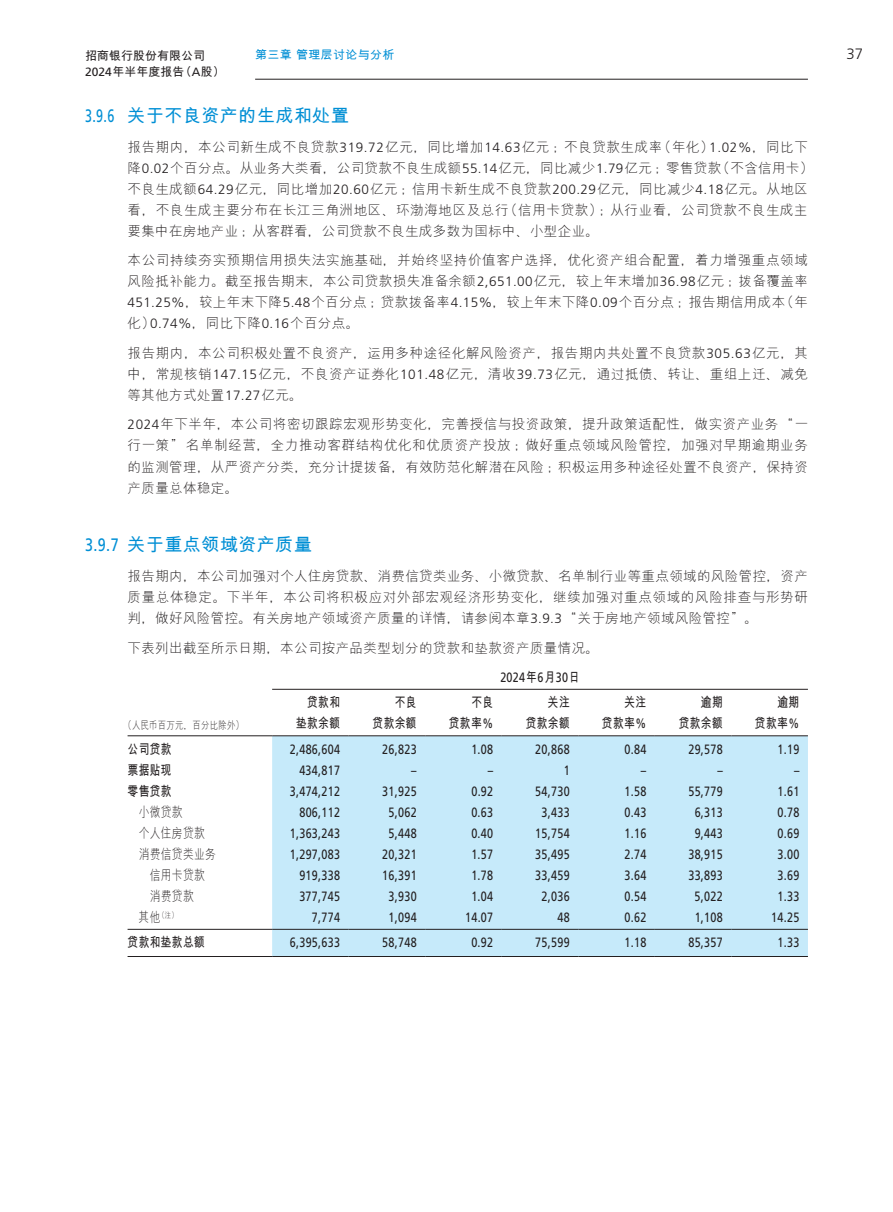
<style>
.page{position:relative;width:893px;height:1212px;background:#fff}
.page>*{position:absolute;margin:0;border:0;box-sizing:border-box;transform-origin:0 0}
.t1{font:700 18px "M Hei PRC";letter-spacing:.03em;color:#008fd5}
.t2{font:300 15px "Frutiger LT Std";color:#231f20}
.t3{font:300 13.5px/21px "M Hei PRC";letter-spacing:.03em;color:#231f20;text-align:justify}
.t4{font:13.5px "Frutiger LT Std";letter-spacing:.03em;color:#231f20;scale:.8 1}
.t5{font:700 13.5px/21px "M Hei PRC";letter-spacing:.03em;color:#231f20;text-align:right;scale:.8 1}
.t6{font:300 13.5px "M Hei PRC";letter-spacing:.03em;color:#231f20;scale:.8 1}
.t7{font:700 12px/16.5px "M Hei PRC";color:#231f20}
.t8{font:700 12px "M Hei PRC";letter-spacing:.03em;color:#008fd5}
.t9{font:300 10.5px "M Hei PRC";letter-spacing:.03em;color:#231f20;scale:.8 1}
.t10{font:300 7.8px "M Hei PRC";color:#231f20;scale:.8 1}
.s1{font-family:"Frutiger LT Std";font-weight:400}
.s2{font-family:"Frutiger LT Std"}
.s3{font-family:"M Hei PRC";font-weight:700}
.s4{font-size:13.5px}
</style>
<div class="page">
<hr style="left:255px;top:79px;width:553px;height:1px;background:#231f20">
<div style="left:272px;top:736px;width:536px;height:220px;background:#c6eafa"></div>
<hr style="left:272px;top:689px;width:536px;height:1px;background:#231f20">
<hr style="left:128px;top:735px;width:144px;height:1px;background:#231f20">
<hr style="left:272px;top:735px;width:77px;height:1px;background:#231f20">
<hr style="left:349px;top:735px;width:76px;height:1px;background:#231f20">
<hr style="left:425px;top:735px;width:77px;height:1px;background:#231f20">
<hr style="left:502px;top:735px;width:76px;height:1px;background:#231f20">
<hr style="left:578px;top:735px;width:77px;height:1px;background:#231f20">
<hr style="left:655px;top:735px;width:76px;height:1px;background:#231f20">
<hr style="left:731px;top:735px;width:77px;height:1px;background:#231f20">
<hr style="left:128px;top:929px;width:144px;height:1px;background:#231f20">
<hr style="left:272px;top:929px;width:77px;height:1px;background:#231f20">
<hr style="left:349px;top:929px;width:76px;height:1px;background:#231f20">
<hr style="left:425px;top:929px;width:77px;height:1px;background:#231f20">
<hr style="left:502px;top:929px;width:76px;height:1px;background:#231f20">
<hr style="left:578px;top:929px;width:77px;height:1px;background:#231f20">
<hr style="left:655px;top:929px;width:76px;height:1px;background:#231f20">
<hr style="left:731px;top:929px;width:77px;height:1px;background:#231f20">
<hr style="left:128px;top:956px;width:144px;height:1px;background:#231f20">
<hr style="left:272px;top:956px;width:77px;height:1px;background:#231f20">
<hr style="left:349px;top:956px;width:76px;height:1px;background:#231f20">
<hr style="left:425px;top:956px;width:77px;height:1px;background:#231f20">
<hr style="left:502px;top:956px;width:76px;height:1px;background:#231f20">
<hr style="left:578px;top:956px;width:77px;height:1px;background:#231f20">
<hr style="left:655px;top:956px;width:76px;height:1px;background:#231f20">
<hr style="left:731px;top:956px;width:77px;height:1px;background:#231f20">
<p class="t7" style="left:85px;top:47px;width:141px">招商银行股份有限公司<br><span class="s1">2024</span>年半年度报告（<span class="s1">A</span>股）</p>
<p class="t8" style="left:255px;top:49px;width:141px">第三章管理层讨论与分析</p>
<p class="t2" style="left:846px;top:46px;width:18px">37</p>
<h1 class="t1" style="left:85px;top:107px;width:266px"><span class="s1">3.9.6</span> 关于不良资产的生成和处置</h1>
<p class="t3" style="left:128px;top:136px;width:687px;text-align:left">报告期内，本公司新生成不良贷款<span class="s2">319.72</span>亿元，同比增加<span class="s2">14.63</span>亿元；不良贷款生成率（年化）<span class="s2">1.02%</span>，同比下降<span class="s2">0.02</span>个百分点。从业务大类看，公司贷款不良生成额<span class="s2">55.14</span>亿元，同比减少<span class="s2">1.79</span>亿元；零售贷款（不含信用卡）不良生成额<span class="s2">64.29</span>亿元，同比增加<span class="s2">20.60</span>亿元；信用卡新生成不良贷款<span class="s2">200.29</span>亿元，同比减少<span class="s2">4.18</span>亿元。从地区看，不良生成主要分布在长江三角洲地区、环渤海地区及总行（信用卡贷款）；从行业看，公司贷款不良生成主要集中在房地产业；从客群看，公司贷款不良生成多数为国标中、小型企业。</p>
<p class="t3" style="left:128px;top:250px;width:682px">本公司持续夯实预期信用损失法实施基础，并始终坚持价值客户选择，优化资产组合配置，着力增强重点领域风险抵补能力。截至报告期末，本公司贷款损失准备余额<span class="s2">2,651.00</span>亿元，较上年末增加<span class="s2">36.98</span>亿元；拨备覆盖率<span class="s2">451.25%</span>，较上年末下降<span class="s2">5.48</span>个百分点；贷款拨备率<span class="s2">4.15%</span>，较上年末下降<span class="s2">0.09</span>个百分点；报告期信用成本（年化）<span class="s2">0.74%</span>，同比下降<span class="s2">0.16</span>个百分点。</p>
<p class="t3" style="left:128px;top:342px;width:682px">报告期内，本公司积极处置不良资产，运用多种途径化解风险资产，报告期内共处置不良贷款<span class="s2">305.63</span>亿元，其中，常规核销<span class="s2">147.15</span>亿元，不良资产证券化<span class="s2">101.48</span>亿元，清收<span class="s2">39.73</span>亿元，通过抵债、转让、重组上迁、减免等其他方式处置<span class="s2">17.27</span>亿元。</p>
<p class="t3" style="left:128px;top:414px;width:682px"><span class="s2">2024</span>年下半年，本公司将密切跟踪宏观形势变化，完善授信与投资政策，提升政策适配性，做实资产业务“一行一策” 名单制经营，全力推动客群结构优化和优质资产投放；做好重点领域风险管控，加强对早期逾期业务的监测管理，从严资产分类，充分计提拨备，有效防范化解潜在风险；积极运用多种途径处置不良资产，保持资产质量总体稳定。</p>
<h1 class="t1" style="left:85px;top:536px;width:229px"><span class="s1">3.9.7</span> 关于重点领域资产质量</h1>
<p class="t3" style="left:128px;top:565px;width:682px">报告期内，本公司加强对个人住房贷款、消费信贷类业务、小微贷款、名单制行业等重点领域的风险管控，资产质量总体稳定。下半年，本公司将积极应对外部宏观经济形势变化，继续加强对重点领域的风险排查与形势研判，做好风险管控。有关房地产领域资产质量的详情，请参阅本章<span class="s2">3.9.3</span>“关于房地产领域风险管控”。</p>
<p class="t3" style="left:128px;top:637px;width:473px">下表列出截至所示日期，本公司按产品类型划分的贷款和垫款资产质量情况。</p>
<p class="t4" style="left:500px;top:669px;width:101px">2024<span class="s3">年</span>6<span class="s3">月</span>30<span class="s3">日</span></p>
<p class="t9" style="left:123px;top:720px;width:152px">（人民币百万元，百分比除外）</p>
<p class="t5" style="left:296px;top:692px;width:57px">贷款和垫款余额</p>
<p class="t5" style="left:373px;top:692px;width:57px">不良<br>贷款余额</p>
<p class="t5" style="left:449px;top:692px;width:57px">不良<br>贷款率<span class="s1">%</span></p>
<p class="t5" style="left:526px;top:692px;width:57px">关注<br>贷款余额</p>
<p class="t5" style="left:602px;top:692px;width:57px">关注<br>贷款率<span class="s1">%</span></p>
<p class="t5" style="left:679px;top:692px;width:57px">逾期<br>贷款余额</p>
<p class="t5" style="left:755px;top:692px;width:57px">逾期<br>贷款率<span class="s1">%</span></p>
<p class="t5" style="left:128px;top:738px;width:57px">公司贷款</p>
<p class="t4" style="left:290px;top:741px;width:65px">2,486,604</p>
<p class="t4" style="left:382px;top:741px;width:45px">26,823</p>
<p class="t4" style="left:471px;top:741px;width:29px">1.08</p>
<p class="t4" style="left:535px;top:741px;width:45px">20,868</p>
<p class="t4" style="left:624px;top:741px;width:29px">0.84</p>
<p class="t4" style="left:688px;top:741px;width:45px">29,578</p>
<p class="t4" style="left:777px;top:741px;width:29px">1.19</p>
<p class="t5" style="left:128px;top:759px;width:57px">票据贴现</p>
<p class="t4" style="left:299px;top:762px;width:53px">434,817</p>
<p class="t4" style="left:411px;top:762px;width:8px">–</p>
<p class="t4" style="left:488px;top:762px;width:8px">–</p>
<p class="t4" style="left:564px;top:762px;width:9px">1</p>
<p class="t4" style="left:641px;top:762px;width:8px">–</p>
<p class="t4" style="left:717px;top:762px;width:8px">–</p>
<p class="t4" style="left:794px;top:762px;width:8px">–</p>
<p class="t5" style="left:128px;top:780px;width:57px">零售贷款</p>
<p class="t4" style="left:290px;top:783px;width:65px">3,474,212</p>
<p class="t4" style="left:382px;top:783px;width:45px">31,925</p>
<p class="t4" style="left:471px;top:783px;width:29px">0.92</p>
<p class="t4" style="left:535px;top:783px;width:45px">54,730</p>
<p class="t4" style="left:624px;top:783px;width:29px">1.58</p>
<p class="t4" style="left:688px;top:783px;width:45px">55,779</p>
<p class="t4" style="left:777px;top:783px;width:29px">1.61</p>
<p class="t6" style="left:139px;top:805px;width:57px">小微贷款</p>
<p class="t4" style="left:299px;top:804px;width:53px">806,112</p>
<p class="t4" style="left:388px;top:804px;width:37px">5,062</p>
<p class="t4" style="left:471px;top:804px;width:29px">0.63</p>
<p class="t4" style="left:542px;top:804px;width:37px">3,433</p>
<p class="t4" style="left:624px;top:804px;width:29px">0.43</p>
<p class="t4" style="left:695px;top:804px;width:37px">6,313</p>
<p class="t4" style="left:777px;top:804px;width:29px">0.78</p>
<p class="t6" style="left:139px;top:826px;width:84px">个人住房贷款</p>
<p class="t4" style="left:290px;top:825px;width:65px">1,363,243</p>
<p class="t4" style="left:388px;top:825px;width:37px">5,448</p>
<p class="t4" style="left:471px;top:825px;width:29px">0.40</p>
<p class="t4" style="left:535px;top:825px;width:45px">15,754</p>
<p class="t4" style="left:624px;top:825px;width:29px">1.16</p>
<p class="t4" style="left:695px;top:825px;width:37px">9,443</p>
<p class="t4" style="left:777px;top:825px;width:29px">0.69</p>
<p class="t6" style="left:139px;top:847px;width:98px">消费信贷类业务</p>
<p class="t4" style="left:290px;top:846px;width:65px">1,297,083</p>
<p class="t4" style="left:382px;top:846px;width:45px">20,321</p>
<p class="t4" style="left:471px;top:846px;width:29px">1.57</p>
<p class="t4" style="left:535px;top:846px;width:45px">35,495</p>
<p class="t4" style="left:624px;top:846px;width:29px">2.74</p>
<p class="t4" style="left:688px;top:846px;width:45px">38,915</p>
<p class="t4" style="left:777px;top:846px;width:29px">3.00</p>
<p class="t6" style="left:150px;top:868px;width:71px">信用卡贷款</p>
<p class="t4" style="left:299px;top:867px;width:53px">919,338</p>
<p class="t4" style="left:382px;top:867px;width:45px">16,391</p>
<p class="t4" style="left:471px;top:867px;width:29px">1.78</p>
<p class="t4" style="left:535px;top:867px;width:45px">33,459</p>
<p class="t4" style="left:624px;top:867px;width:29px">3.64</p>
<p class="t4" style="left:688px;top:867px;width:45px">33,893</p>
<p class="t4" style="left:777px;top:867px;width:29px">3.69</p>
<p class="t6" style="left:150px;top:889px;width:57px">消费贷款</p>
<p class="t4" style="left:299px;top:888px;width:53px">377,745</p>
<p class="t4" style="left:388px;top:888px;width:37px">3,930</p>
<p class="t4" style="left:471px;top:888px;width:29px">1.04</p>
<p class="t4" style="left:542px;top:888px;width:37px">2,036</p>
<p class="t4" style="left:624px;top:888px;width:29px">0.54</p>
<p class="t4" style="left:695px;top:888px;width:37px">5,022</p>
<p class="t4" style="left:777px;top:888px;width:29px">1.33</p>
<p class="t10" style="left:139px;top:911px;width:50px"><span class="s4">其他</span>（注）</p>
<p class="t4" style="left:312px;top:909px;width:37px">7,774</p>
<p class="t4" style="left:388px;top:909px;width:37px">1,094</p>
<p class="t4" style="left:465px;top:909px;width:37px">14.07</p>
<p class="t4" style="left:557px;top:909px;width:17px">48</p>
<p class="t4" style="left:624px;top:909px;width:29px">0.62</p>
<p class="t4" style="left:695px;top:909px;width:37px">1,108</p>
<p class="t4" style="left:771px;top:909px;width:37px">14.25</p>
<p class="t5" style="left:128px;top:932px;width:98px">贷款和垫款总额</p>
<p class="t4" style="left:290px;top:935px;width:65px">6,395,633</p>
<p class="t4" style="left:382px;top:935px;width:45px">58,748</p>
<p class="t4" style="left:471px;top:935px;width:29px">0.92</p>
<p class="t4" style="left:535px;top:935px;width:45px">75,599</p>
<p class="t4" style="left:624px;top:935px;width:29px">1.18</p>
<p class="t4" style="left:688px;top:935px;width:45px">85,357</p>
<p class="t4" style="left:777px;top:935px;width:29px">1.33</p>
</div>
